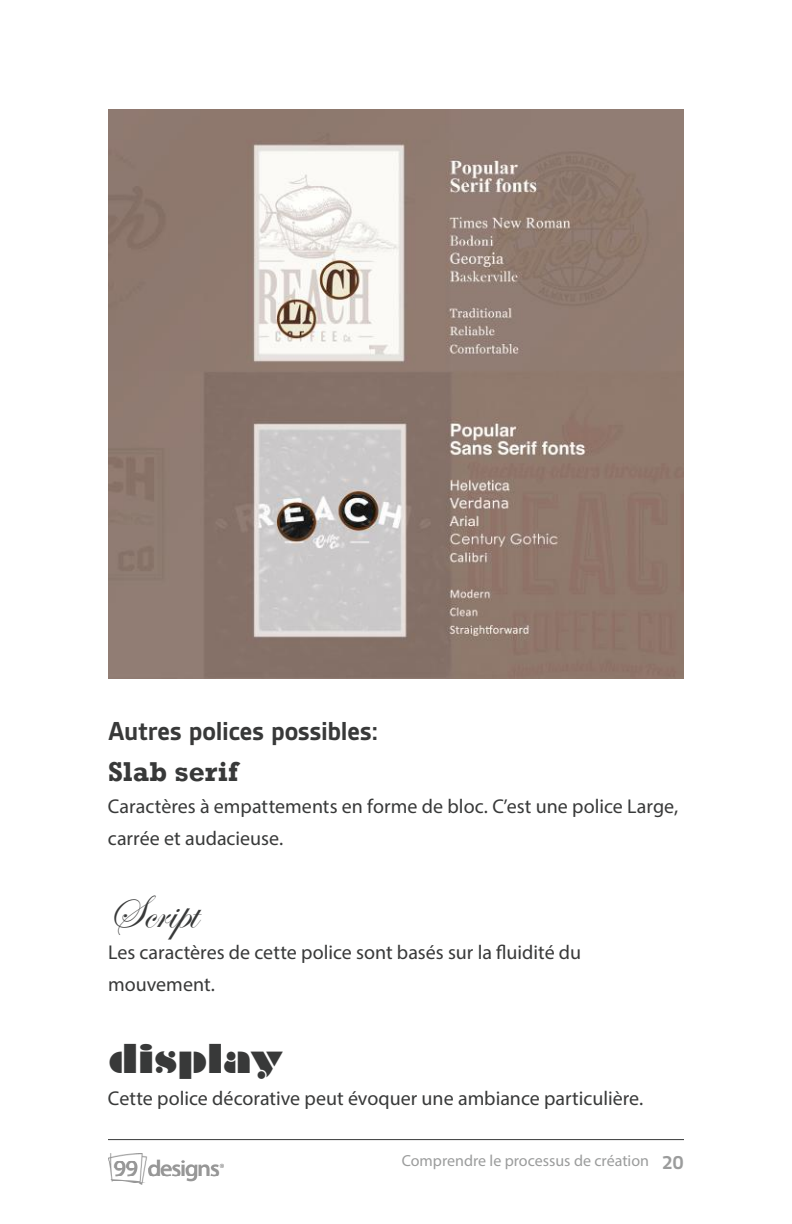
<style>
.page{position:relative;width:792px;height:1224px;background:#fff}
.page>*{position:absolute;margin:0;border:0;box-sizing:border-box;transform-origin:0 0}
.t1{font:48px "Edwardian Script ITC";letter-spacing:.005em;color:#383939}
.t2{font:38px "Braggadocio";color:#383939}
.t3{font:700 28px "Gesta";letter-spacing:-.005em;color:#383939}
.t4{font:700 28px "Rockwell";letter-spacing:.005em;color:#383939}
.t5{font:20px/32px "Myriad Pro";color:#383939}
.t6{font:700 20px "Gesta";color:#9b9c9c}
.t7{font:16px "Myriad Pro";color:#9b9c9c}
</style>
<div class="page">
<hr style="left:108px;top:1139px;width:576px;height:1px;background:#383939">
<img style="left:108px;top:1154px;width:115px;height:31px">
<img style="left:108px;top:110px;width:576px;height:568px">
<h3 class="t3" style="left:108px;top:715px;width:272px">Autres polices possibles:</h3>
<h3 class="t4" style="left:108px;top:754px;width:131px">Slab serif</h3>
<p class="t5" style="left:108px;top:790px;width:572px">Caractères à empattements en forme de bloc. C’est une police Large, carrée et audacieuse.</p>
<h1 class="t1" style="left:108px;top:886px;width:90px">Script</h1>
<p class="t5" style="left:108px;top:936px;width:475px">Les caractères de cette police sont basés sur la fluidité du mouvement.</p>
<h2 class="t2" style="left:108px;top:1035px;width:176px">display</h2>
<p class="t5" style="left:108px;top:1082px;width:535px">Cette police décorative peut évoquer une ambiance particulière.</p>
<p class="t7" style="left:402px;top:1151px;width:249px">Comprendre le processus de création</p>
<p class="t6" style="left:662px;top:1151px;width:23px">20</p>
</div>
